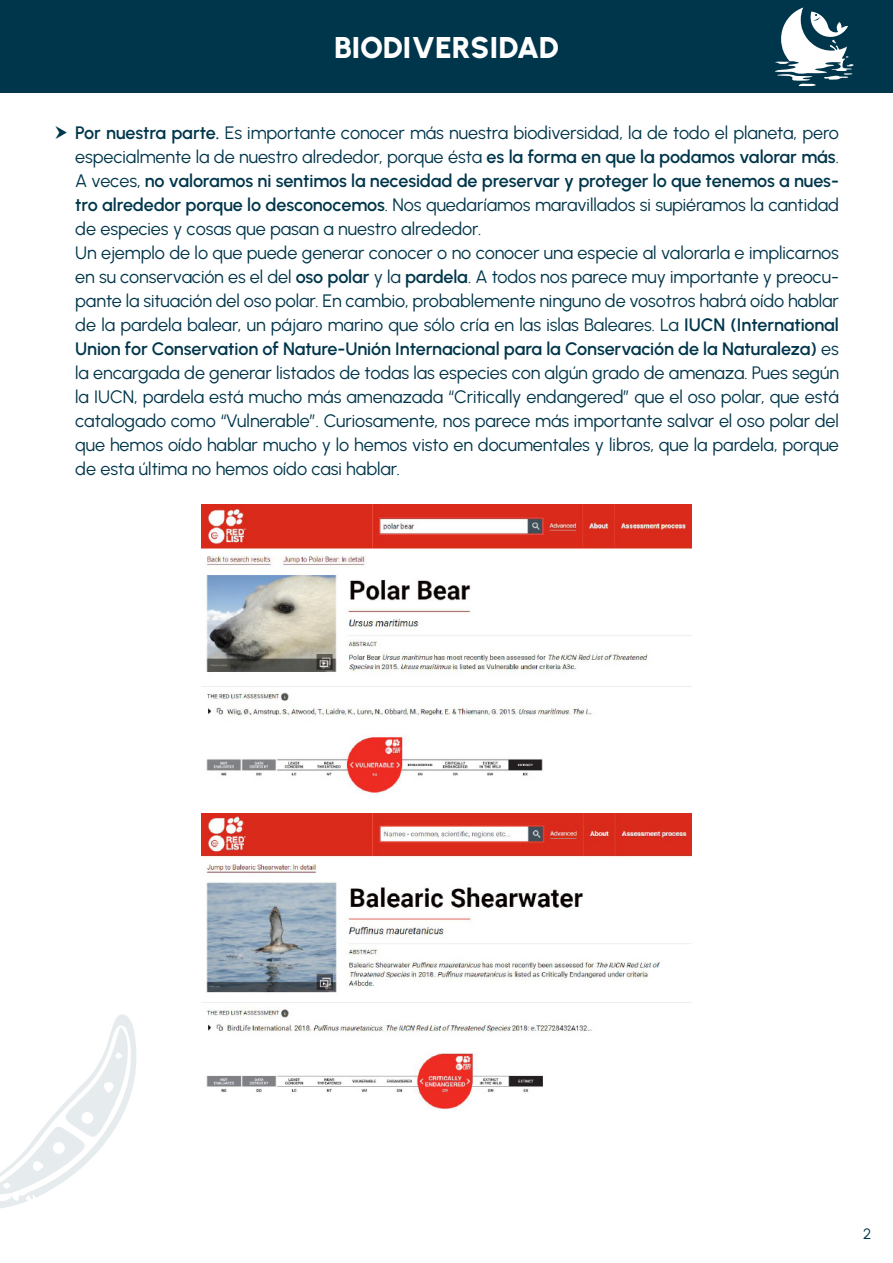
<style>
.page{position:relative;width:893px;height:1263px;background:#fff}
.page>*{position:absolute;margin:0;border:0;box-sizing:border-box;transform-origin:0 0}
.t1{font:900 30px "Urbanist";letter-spacing:-.015em;color:#fff}
.t2{font:18px/24px "Urbanist";letter-spacing:-.005em;color:#00364b;text-align:justify}
.t3{font:15px "Urbanist";color:#00364b}
.s1{font-weight:600}
</style>
<div class="page">
<div style="left:0;top:0;width:893px;height:93px;background:#00364b"></div>
<svg style="left:775px;top:8px;width:79px;height:78px"></svg>
<svg style="left:0;top:1014px;width:136px;height:194px"></svg>
<img style="left:201px;top:504px;width:491px;height:289px">
<img style="left:201px;top:813px;width:491px;height:297px">
<p class="t1" style="left:334px;top:28px;width:226px">BIODIVERSIDAD</p>
<p class="t2" style="left:75px;top:121px;width:765px"><span class="s1">Por nuestra parte.</span> Es importante conocer más nuestra biodiversidad, la de todo el planeta, pero especialmente la de nuestro alrededor, porque ésta <span class="s1">es la forma en que la podamos valorar más</span>.<br>A veces, <span class="s1">no valoramos ni sentimos la necesidad de preservar y proteger lo que tenemos a nues&shy;tro alrededor porque lo desconocemos</span>. Nos quedaríamos maravillados si supiéramos la cantidad de especies y cosas que pasan a nuestro alrededor.</p>
<p class="t2" style="left:75px;top:241px;width:765px">Un ejemplo de lo que puede generar conocer o no conocer una especie al valorarla e implicarnos en su conservación es el del <span class="s1">oso polar</span> y la <span class="s1">pardela</span>. A todos nos parece muy importante y preocu&shy;pante la situación del oso polar. En cambio, probablemente ninguno de vosotros habrá oído hablar de la pardela balear, un pájaro marino que sólo cría en las islas Baleares. La <span class="s1">IUCN (International Union for Conservation of Nature-Unión Internacional para la Conservación de la Naturaleza)</span> es la encargada de generar listados de todas las especies con algún grado de amenaza. Pues según la IUCN, pardela está mucho más amenazada “Critically endangered” que el oso polar, que está catalogado como “Vulnerable”. Curiosamente, nos parece más importante salvar el oso polar del que hemos oído hablar mucho y lo hemos visto en documentales y libros, que la pardela, porque de esta última no hemos oído casi hablar.</p>
<p class="t3" style="left:863px;top:1224px;width:10px">2</p>
</div>
